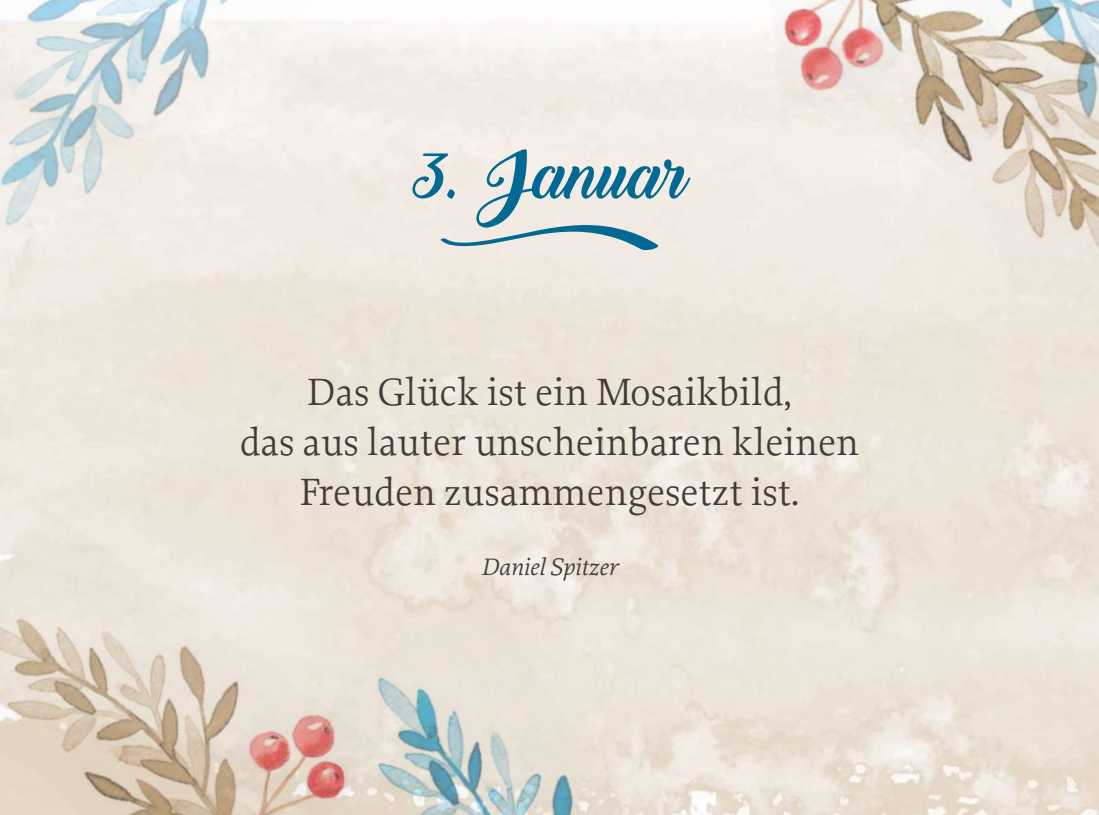
<style>
.page{position:relative;width:1099px;height:815px;background:#fff}
.page>*{position:absolute;margin:0;border:0;box-sizing:border-box;transform-origin:0 0}
.t1{font:65px "Backto Black Demo";color:#026a92}
.t2{font:40px/50px "Proforma";color:#413c38;text-align:center}
.t3{font:italic 25px "Proforma";color:#413c38}
</style>
<div class="page">
<svg style="left:441px;top:225px;width:217px;height:25px;background:#b6cace"></svg>
<img style="left:380px;top:592px;width:259px;height:223px">
<img style="left:0;top:0;width:329px;height:274px">
<img style="left:0;top:505px;width:380px;height:310px">
<img style="left:777px;top:0;width:321px;height:300px">
<img style="left:216px;top:698px;width:144px;height:117px">
<img style="left:769px;top:0;width:142px;height:112px">
<h1 class="t1" style="left:411px;top:138px;width:279px">3. Januar</h1>
<p class="t2" style="left:240px;top:367px;width:621px">Das Glück ist ein Mosaikbild,<br>das aus lauter unscheinbaren kleinen<br>Freuden zusammengesetzt ist.</p>
<p class="t3" style="left:481px;top:551px;width:138px">Daniel Spitzer</p>
</div>
